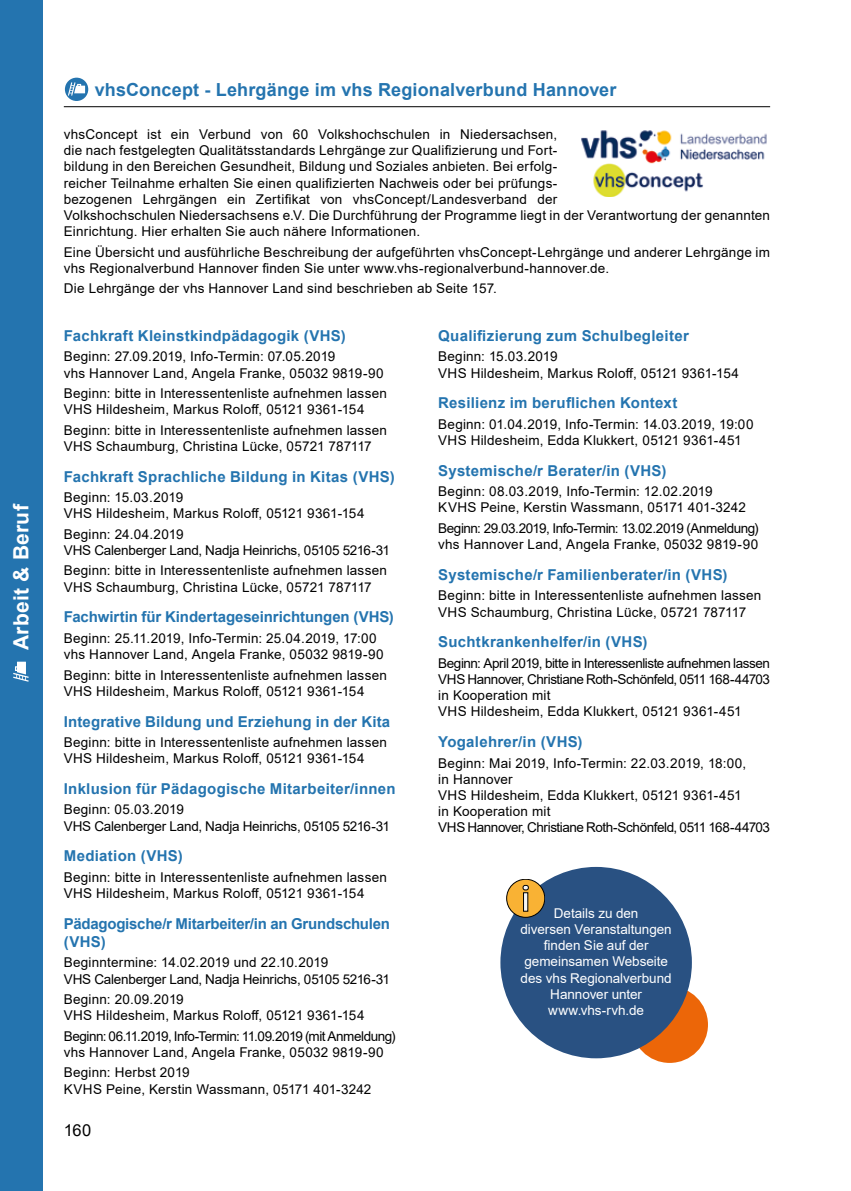
<style>
.page{position:relative;width:851px;height:1191px;background:#fff}
.page>*{position:absolute;margin:0;border:0;box-sizing:border-box;transform-origin:0 0}
.t1{font:36px "DTL Argo T Medium";color:#f6f6f6}
.t2{font:700 21px "Arial";letter-spacing:.015em;color:#fff}
.t3{font:700 18px "Arial";letter-spacing:.01em;color:#2474af}
.t4{font:16.5px "Arial";color:#000}
.t5{font:700 15px "Arial";letter-spacing:.015em;color:#2474af}
.t6{font:700 15px/18px "Arial";letter-spacing:-.015em;color:#2474af}
.t7{font:700 15px "Arial";letter-spacing:-.005em;color:#2474af}
.t8{font:13.5px/16.2px "Arial";letter-spacing:.015em;color:#000}
.t9{font:13.5px/16.2px "Arial";letter-spacing:-.015em;color:#000}
.t10{font:13.5px/16.2px "Arial";letter-spacing:-.02em;color:#000}
.t11{font:13.5px/16.2px "Arial";letter-spacing:-.03em;color:#000}
.t12{font:13.5px/16.2px "Arial";letter-spacing:-.005em;color:#fff;text-align:center}
</style>
<div class="page">
<img style="left:581px;top:130px;width:186px;height:66px">
<div style="left:631px;top:986px;width:76px;height:77px;background:#ec6608;border-radius:50%"></div>
<div style="left:500px;top:867px;width:191px;height:191px;background:#295182;border-radius:50%"></div>
<div style="left:506px;top:879px;width:38px;height:38px;background:#f9b234;border-radius:50%"></div>
<div style="left:506px;top:879px;width:38px;height:38px;border:1px solid #000;border-radius:50%"></div>
<svg style="left:522px;top:885px;width:6px;height:26px"></svg>
<hr style="left:64px;top:106px;width:706px;height:1px;background:#000">
<div style="left:0;top:0;width:43px;height:1191px;background:#2474af"></div>
<svg style="left:13px;top:661px;width:16px;height:20px"></svg>
<div style="left:65px;top:78px;width:23px;height:23px;background:#2474af;border-radius:50%"></div>
<svg style="left:68px;top:82px;width:17px;height:14px"></svg>
<h2 class="t2" style="left:6px;top:650px;width:148px;rotate:-90deg">Arbeit &amp; Beruf</h2>
<h3 class="t3" style="left:95px;top:77px;width:523px">vhsConcept - Lehrgänge im vhs Regionalverbund Hannover</h3>
<p class="t8" style="left:64px;top:126px;width:707px">vhsConcept ist ein Verbund von 60 Volkshochschulen in Niedersachsen,<br>die nach festgelegten Qualitätsstandards Lehrgänge zur Qualifizierung und Fort-<br>bildung in den Bereichen Gesundheit, Bildung und Soziales anbieten. Bei erfolg-<br>reicher Teilnahme erhalten Sie einen qualifizierten Nachweis oder bei prüfungs-<br>bezogenen Lehrgängen ein Zertifikat von vhsConcept/Landesverband der<br>Volkshochschulen Niedersachsens e.V. Die Durchführung der Programme liegt in der Verantwortung der genannten Einrichtung. Hier erhalten Sie auch nähere Informationen.</p>
<p class="t8" style="left:64px;top:244px;width:707px">Eine Übersicht und ausführliche Beschreibung der aufgeführten vhsConcept-Lehrgänge und anderer Lehrgänge im vhs Regionalverbund Hannover finden Sie unter www.vhs-regionalverbund-hannover.de.</p>
<p class="t8" style="left:64px;top:280px;width:434px">Die Lehrgänge der vhs Hannover Land sind beschrieben ab Seite 157.</p>
<p class="t5" style="left:64px;top:325px;width:283px">Fachkraft Kleinstkindpädagogik (VHS)</p>
<p class="t8" style="left:64px;top:348px;width:321px">Beginn: 27.09.2019, Info-Termin: 07.05.2019<br>vhs Hannover Land, Angela Franke, 05032 9819-90</p>
<p class="t8" style="left:64px;top:385px;width:324px">Beginn: bitte in Interessentenliste aufnehmen lassen<br>VHS Hildesheim, Markus Roloff, 05121 9361-154</p>
<p class="t8" style="left:64px;top:422px;width:324px">Beginn: bitte in Interessentenliste aufnehmen lassen<br>VHS Schaumburg, Christina Lücke, 05721 787117</p>
<p class="t5" style="left:64px;top:466px;width:332px">Fachkraft Sprachliche Bildung in Kitas (VHS)</p>
<p class="t8" style="left:64px;top:489px;width:302px">Beginn: 15.03.2019<br>VHS Hildesheim, Markus Roloff, 05121 9361-154</p>
<p class="t9" style="left:64px;top:526px;width:328px">Beginn: 24.04.2019<br>VHS Calenberger Land, Nadja Heinrichs, 05105 5216-31</p>
<p class="t8" style="left:64px;top:562px;width:324px">Beginn: bitte in Interessentenliste aufnehmen lassen<br>VHS Schaumburg, Christina Lücke, 05721 787117</p>
<p class="t7" style="left:64px;top:606px;width:331px">Fachwirtin für Kindertageseinrichtungen (VHS)</p>
<p class="t8" style="left:64px;top:630px;width:321px">Beginn: 25.11.2019, Info-Termin: 25.04.2019, 17:00 vhs Hannover Land, Angela Franke, 05032 9819-90</p>
<p class="t8" style="left:64px;top:666px;width:324px">Beginn: bitte in Interessentenliste aufnehmen lassen<br>VHS Hildesheim, Markus Roloff, 05121 9361-154</p>
<p class="t5" style="left:64px;top:710px;width:328px">Integrative Bildung und Erziehung in der Kita</p>
<p class="t8" style="left:64px;top:734px;width:324px">Beginn: bitte in Interessentenliste aufnehmen lassen<br>VHS Hildesheim, Markus Roloff, 05121 9361-154</p>
<p class="t5" style="left:64px;top:778px;width:333px">Inklusion für Pädagogische Mitarbeiter/innen</p>
<p class="t9" style="left:64px;top:801px;width:328px">Beginn: 05.03.2019<br>VHS Calenberger Land, Nadja Heinrichs, 05105 5216-31</p>
<p class="t5" style="left:64px;top:845px;width:120px">Mediation (VHS)</p>
<p class="t8" style="left:64px;top:869px;width:324px">Beginn: bitte in Interessentenliste aufnehmen lassen<br>VHS Hildesheim, Markus Roloff, 05121 9361-154</p>
<p class="t6" style="left:64px;top:914px;width:327px">Pädagogische/r Mitarbeiter/in an Grundschulen (VHS)</p>
<p class="t9" style="left:64px;top:954px;width:328px">Beginntermine: 14.02.2019 und 22.10.2019<br>VHS Calenberger Land, Nadja Heinrichs, 05105 5216-31</p>
<p class="t8" style="left:64px;top:991px;width:302px">Beginn: 20.09.2019<br>VHS Hildesheim, Markus Roloff, 05121 9361-154</p>
<p class="t10" style="left:64px;top:1027px;width:333px">Beginn: 06.11.2019, Info-Termin: 11.09.2019 (mit Anmeldung) vhs Hannover Land, Angela Franke, 05032 9819-90</p>
<p class="t8" style="left:64px;top:1064px;width:309px">Beginn: Herbst 2019<br>KVHS Peine, Kerstin Wassmann, 05171 401-3242</p>
<p class="t5" style="left:438px;top:325px;width:252px">Qualifizierung zum Schulbegleiter</p>
<p class="t8" style="left:438px;top:348px;width:302px">Beginn: 15.03.2019<br>VHS Hildesheim, Markus Roloff, 05121 9361-154</p>
<p class="t5" style="left:438px;top:392px;width:241px">Resilienz im beruflichen Kontext</p>
<p class="t8" style="left:438px;top:416px;width:317px">Beginn: 01.04.2019, Info-Termin: 14.03.2019, 19:00<br>VHS Hildesheim, Edda Klukkert, 05121 9361-451</p>
<p class="t5" style="left:438px;top:460px;width:230px">Systemische/r Berater/in (VHS)</p>
<p class="t8" style="left:438px;top:483px;width:309px">Beginn: 08.03.2019, Info-Termin: 12.02.2019<br>KVHS Peine, Kerstin Wassmann, 05171 401-3242</p>
<p class="t10" style="left:438px;top:520px;width:322px">Beginn: 29.03.2019, Info-Termin: 13.02.2019 (Anmeldung) vhs Hannover Land, Angela Franke, 05032 9819-90</p>
<p class="t5" style="left:438px;top:564px;width:291px">Systemische/r Familienberater/in (VHS)</p>
<p class="t8" style="left:438px;top:587px;width:324px">Beginn: bitte in Interessentenliste aufnehmen lassen<br>VHS Schaumburg, Christina Lücke, 05721 787117</p>
<p class="t5" style="left:438px;top:631px;width:211px">Suchtkrankenhelfer/in (VHS)</p>
<p class="t11" style="left:438px;top:655px;width:333px">Beginn: April 2019, bitte in Interessenliste aufnehmen lassen VHS Hannover, Christiane Roth-Schönfeld, 0511 168-44703 in Kooperation mit<br>VHS Hildesheim, Edda Klukkert, 05121 9361-451</p>
<p class="t5" style="left:438px;top:731px;width:146px">Yogalehrer/in (VHS)</p>
<p class="t8" style="left:438px;top:754px;width:333px">Beginn: Mai 2019, Info-Termin: 22.03.2019, 18:00,<br>in Hannover<br>VHS Hildesheim, Edda Klukkert, 05121 9361-451<br>in Kooperation mit<br>VHS Hannover, Christiane Roth-Schönfeld, 0511 168-44703</p>
<h1 class="t1" style="left:521px;top:877px;width:11px">i</h1>
<p class="t12" style="left:520px;top:904px;width:153px">Details zu den<br>diversen Veranstaltungen finden Sie auf der gemeinsamen Webseite des vhs Regionalverbund<br>Hannover unter www.vhs-rvh.de</p>
<p class="t4" style="left:64px;top:1118px;width:29px">160</p>
</div>
